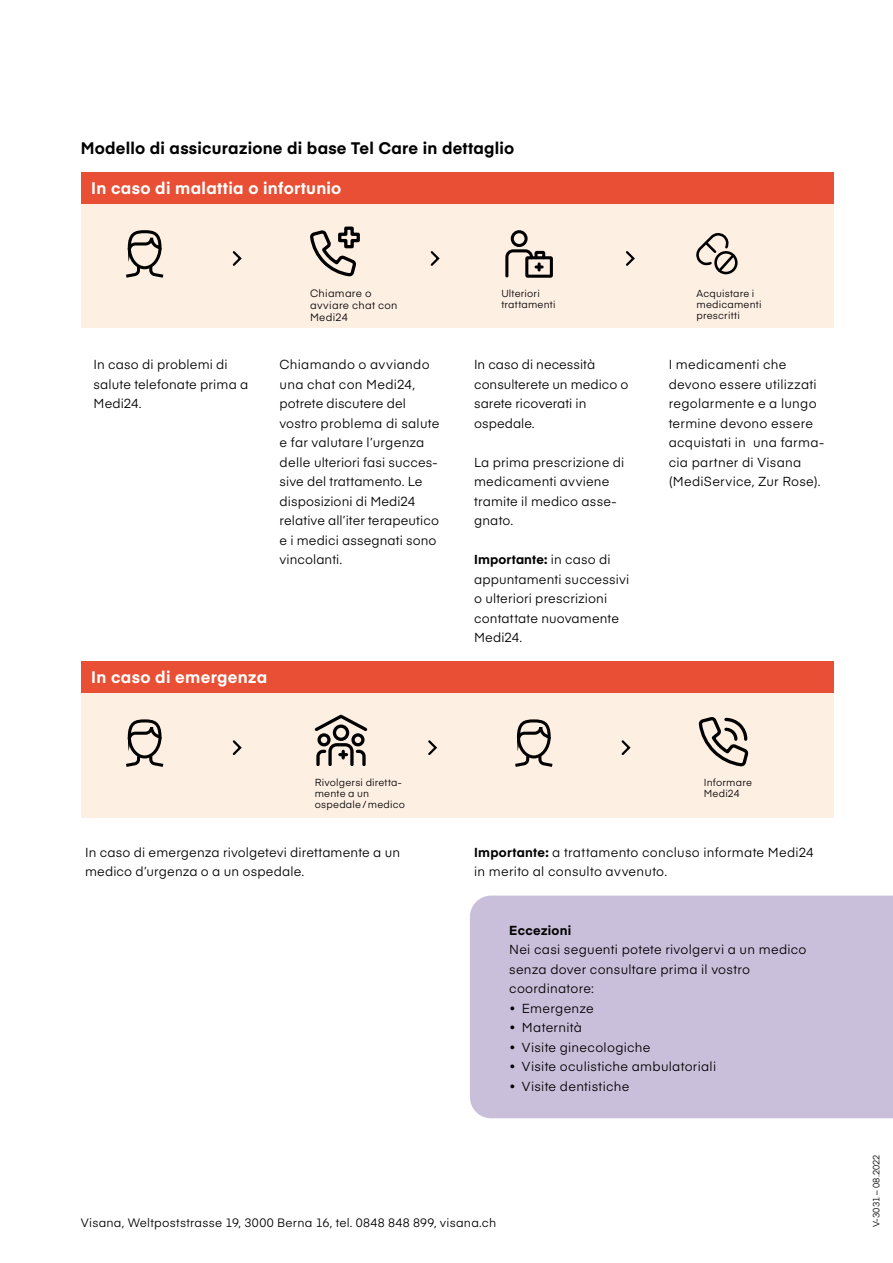
<style>
.page{position:relative;width:893px;height:1263px;background:#fff}
.page>*{position:absolute;margin:0;border:0;box-sizing:border-box;transform-origin:0 0}
.t1{font:700 16.5px "Eina 03";letter-spacing:.01em;color:#000}
.t2{font:700 16.5px "Eina 03";letter-spacing:.015em;color:#fff}
.t3{font:12.9px/19.5px "Eina 03";letter-spacing:.015em;color:#000}
.t4{font:700 12.9px "Eina 03";letter-spacing:.02em;color:#000}
.t5{font:12px "Eina 03";letter-spacing:.02em;color:#000}
.t6{font:10.5px/12px "Eina 03";letter-spacing:.03em;color:#000}
.t7{font:10.05px/11.2px "Eina 03";letter-spacing:.02em;color:#000}
.t8{font:9px "Eina 03";color:#000}
.s1{font-weight:700}
</style>
<div class="page">
<div style="left:81px;top:690px;width:752px;height:127px;background:#feefe3"></div>
<div style="left:81px;top:200px;width:752px;height:128px;background:#feefe3"></div>
<div style="left:81px;top:661px;width:752px;height:32px;background:#e94f34"></div>
<div style="left:81px;top:172px;width:752px;height:31px;background:#e94f34"></div>
<div style="left:470px;top:895px;width:423px;height:223px;background:#c9bfdb"></div>
<svg style="left:232px;top:740px;width:10px;height:15px"></svg>
<svg style="left:232px;top:251px;width:10px;height:15px"></svg>
<svg style="left:428px;top:740px;width:9px;height:15px"></svg>
<svg style="left:430px;top:251px;width:10px;height:15px"></svg>
<svg style="left:621px;top:740px;width:10px;height:15px"></svg>
<svg style="left:626px;top:251px;width:9px;height:15px"></svg>
<div style="left:317px;top:733px;width:14px;height:13px;border:3px solid #000;border-radius:50%"></div>
<div style="left:333px;top:724px;width:16px;height:17px;border:3px solid #000;border-radius:50%"></div>
<div style="left:351px;top:733px;width:14px;height:13px;border:3px solid #000;border-radius:50%"></div>
<svg style="left:316px;top:743px;width:50px;height:22px"></svg>
<svg style="left:315px;top:714px;width:52px;height:20px"></svg>
<svg style="left:310px;top:226px;width:50px;height:50px"></svg>
<svg style="left:126px;top:719px;width:38px;height:48px"></svg>
<svg style="left:126px;top:230px;width:38px;height:48px"></svg>
<svg style="left:515px;top:719px;width:38px;height:48px"></svg>
<div style="left:511px;top:230px;width:17px;height:17px;border:3px solid #000;border-radius:50%"></div>
<div style="left:525px;top:256px;width:28px;height:22px;border:3px solid #000"></div>
<svg style="left:505px;top:249px;width:42px;height:28px"></svg>
<svg style="left:698px;top:717px;width:51px;height:50px"></svg>
<svg style="left:696px;top:233px;width:41px;height:41px"></svg>
<div style="left:714px;top:251px;width:24px;height:23px;border:3px solid #000;border-radius:50%"></div>
<p class="t1" style="left:81px;top:136px;width:435px">Modello di assicurazione di base Tel Care in dettaglio</p>
<p class="t2" style="left:91px;top:176px;width:252px">In caso di malattia o infortunio</p>
<p class="t6" style="left:310px;top:286px;width:89px">Chiamare o avviare chat con<br>Medi24</p>
<p class="t7" style="left:501px;top:287px;width:56px">Ulteriori trattamenti</p>
<p class="t3" style="left:94px;top:354px;width:156px">In caso di problemi di salute telefonate prima a<br>Medi24.</p>
<p class="t2" style="left:91px;top:665px;width:178px">In caso di emergenza</p>
<p class="t3" style="left:280px;top:354px;width:161px">Chiamando o avviando una chat con Medi24, potrete discutere del vostro problema di salute e far valutare l’urgenza delle ulteriori fasi succes&shy;sive del trattamento. Le disposizioni di Medi24 relative all’iter terapeutico e i medici assegnati sono vincolanti.</p>
<p class="t3" style="left:474px;top:354px;width:156px">In caso di necessità consulterete un medico o sarete ricoverati in ospedale.</p>
<p class="t3" style="left:474px;top:451px;width:152px">La prima prescrizione di medicamenti avviene tramite il medico asse&shy;gnato.</p>
<p class="t3" style="left:474px;top:549px;width:157px"><span class="s1">Importante:</span> in caso di appuntamenti successivi o ulteriori prescrizioni contattate nuovamente<br>Medi24.</p>
<p class="t7" style="left:315px;top:776px;width:92px">Rivolgersi diretta&shy;mente a un ospedale/medico</p>
<p class="t7" style="left:696px;top:287px;width:67px">Acquistare i medicamenti prescritti</p>
<p class="t3" style="left:669px;top:354px;width:157px">I medicamenti che devono essere utilizzati regolarmente e a lungo termine devono essere acquistati in una farma&shy;cia partner di Visana (MediService, Zur Rose).</p>
<p class="t7" style="left:704px;top:776px;width:50px">Informare<br>Medi24</p>
<p class="t3" style="left:85px;top:841px;width:317px">In caso di emergenza rivolgetevi direttamente a un medico d’urgenza o a un ospedale.</p>
<p class="t3" style="left:474px;top:841px;width:341px"><span class="s1">Importante:</span> a trattamento concluso informate Medi24 in merito al consulto avvenuto.</p>
<p class="t4" style="left:509px;top:920px;width:64px">Eccezioni</p>
<p class="t3" style="left:509px;top:939px;width:299px">Nei casi seguenti potete rivolgervi a un medico senza dover consultare prima il vostro coordinatore:</p>
<p class="t3" style="left:509px;top:997px;width:86px">• Emergenze</p>
<p class="t3" style="left:509px;top:1017px;width:74px">• Maternità</p>
<p class="t3" style="left:509px;top:1036px;width:143px">• Visite ginecologiche</p>
<p class="t3" style="left:509px;top:1056px;width:208px">• Visite oculistiche ambulatoriali</p>
<p class="t3" style="left:509px;top:1075px;width:122px">• Visite dentistiche</p>
<p class="t5" style="left:81px;top:1214px;width:417px">Visana, Weltpoststrasse 19, 3000 Berna 16, tel. 0848 848 899, visana.ch</p>
<p class="t8" style="left:869px;top:1227px;width:74px;rotate:-90deg">V-3031 – 08.2022</p>
</div>
